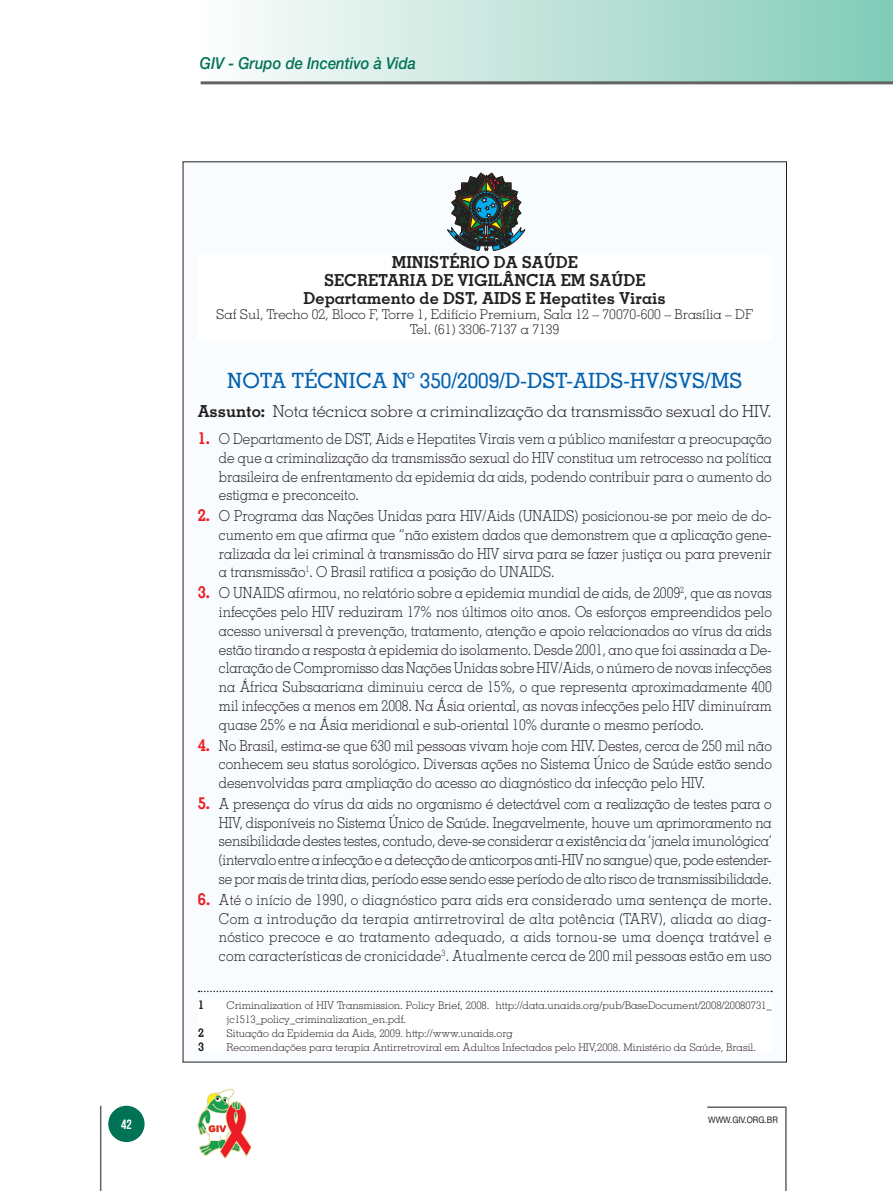
<style>
.page{position:relative;width:893px;height:1191px;background:#fff}
.page>*{position:absolute;margin:0;border:0;box-sizing:border-box;transform-origin:0 0}
._001-Título002{font:500 21px "Memphis LT Std";color:#0160ae}
._000-Texto{font:700 16.5px "Memphis LT Std";color:#231f20}
._000-Texto-2{font:300 16.5px "Memphis LT Std";color:#231f20}
.t1{font:italic 500 16.5px "Helvetica Neue LT Std";color:#007255;scale:.9 1}
._000-TextoBullet{font:300 15px/18.8px "Memphis LT Std";color:#231f20;text-align:justify;scale:.9 1}
._000-Texto-3{font:300 13.5px "Memphis LT Std";color:#231f20}
.t2{font:13.5px "Bebas Neue";color:#fff}
.Texto_de_nota_de_rod{font:700 12px "Memphis LT Std";color:#231f20}
.Texto_de_nota_de_rod-2{font:300 10.5px/13.5px "Memphis LT Std";color:#231f20}
.t3{font:9px "Helvetica Neue LT Std";color:#231f20;scale:.9 1}
.s1{font-weight:700}
.s2{font-weight:700;font-size:16.5px;color:#ee1d23}
</style>
<div class="page">
<div style="left:196px;top:0;width:697px;height:83px;background:linear-gradient(to right,#fffdfd,#82cbb8)"></div>
<hr style="left:201px;top:81px;width:692px;height:3px;background:#636366">
<div style="left:108px;top:1105px;width:37px;height:37px;background:#007255;border-radius:50%"></div>
<hr style="left:100px;top:1105px;width:1px;height:86px;background:#636366">
<svg style="left:707px;top:1106px;width:80px;height:85px"></svg>
<svg style="left:197px;top:1088px;width:55px;height:71px"></svg>
<div style="left:183px;top:162px;width:603px;height:900px;background:#f9fcfe"></div>
<div style="left:198px;top:256px;width:574px;height:85px;background:#fff"></div>
<div style="left:198px;top:999px;width:574px;height:52px;background:#fff"></div>
<svg style="left:447px;top:173px;width:78px;height:78px"></svg>
<svg style="left:198px;top:990px;width:574px;height:2px"></svg>
<p class="t1" style="left:200px;top:54px;width:242px">GIV - Grupo de Incentivo à Vida</p>
<p class="_000-Texto" style="left:392px;top:252px;width:188px">MINISTÉRIO DA SAÚDE</p>
<p class="_000-Texto" style="left:324px;top:270px;width:323px">SECRETARIA DE VIGILÂNCIA EM SAÚDE</p>
<p class="_000-Texto" style="left:304px;top:288px;width:364px">Departamento de DST, AIDS E Hepatites Virais</p>
<p class="_000-Texto-3" style="left:216px;top:306px;width:539px">Saf Sul, Trecho 02, Bloco F, Torre 1, Edifício Premium, Sala 12 – 70070-600 – Brasília – DF</p>
<p class="_000-Texto-3" style="left:410px;top:321px;width:151px">Tel. (61) 3306-7137 a 7139</p>
<p class="_001-Título002" style="left:227px;top:367px;width:517px">NOTA TÉCNICA Nº 350/2009/D-DST-AIDS-HV/SVS/MS</p>
<p class="_000-Texto-2" style="left:198px;top:401px;width:575px"><span class="s1">Assunto:</span> Nota técnica sobre a criminalização da transmissão sexual do HIV.</p>
<p class="_000-TextoBullet" style="left:219px;top:429px;width:616px;text-indent:-21px"><span class="s2">1.</span> O Departamento de DST, Aids e Hepatites Virais vem a público manifestar a preocupação de que a criminalização da transmissão sexual do HIV constitua um retrocesso na política brasileira de enfrentamento da epidemia da aids, podendo contribuir para o aumento do estigma e preconceito.</p>
<p class="_000-TextoBullet" style="left:219px;top:506px;width:616px;text-indent:-21px"><span class="s2">2.</span> O Programa das Nações Unidas para HIV/Aids (UNAIDS) posicionou-se por meio de do&shy;cumento em que afirma que “não existem dados que demonstrem que a aplicação gene&shy;ralizada da lei criminal à transmissão do HIV sirva para se fazer justiça ou para prevenir a transmissão<sup>1</sup>. O Brasil ratifica a posição do UNAIDS.</p>
<p class="_000-TextoBullet" style="left:219px;top:583px;width:616px;text-indent:-21px"><span class="s2">3.</span> O UNAIDS afirmou, no relatório sobre a epidemia mundial de aids, de 2009<sup>2</sup>, que as novas infecções pelo HIV reduziram 17% nos últimos oito anos. Os esforços empreendidos pelo acesso universal à prevenção, tratamento, atenção e apoio relacionados ao vírus da aids estão tirando a resposta à epidemia do isolamento. Desde 2001, ano que foi assinada a De&shy;claração de Compromisso das Nações Unidas sobre HIV/Aids, o número de novas infecções na África Subsaariana diminuiu cerca de 15%, o que representa aproximadamente 400 mil infecções a menos em 2008. Na Ásia oriental, as novas infecções pelo HIV diminuíram quase 25% e na Ásia meridional e sub-oriental 10% durante o mesmo período.</p>
<p class="_000-TextoBullet" style="left:219px;top:735px;width:616px;text-indent:-21px"><span class="s2">4.</span> No Brasil, estima-se que 630 mil pessoas vivam hoje com HIV. Destes, cerca de 250 mil não conhecem seu status sorológico. Diversas ações no Sistema Único de Saúde estão sendo desenvolvidas para ampliação do acesso ao diagnóstico da infecção pelo HIV.</p>
<p class="_000-TextoBullet" style="left:219px;top:794px;width:616px;text-indent:-21px"><span class="s2">5.</span> A presença do vírus da aids no organismo é detectável com a realização de testes para o HIV, disponíveis no Sistema Único de Saúde. Inegavelmente, houve um aprimoramento na sensibilidade destes testes, contudo, deve-se considerar a existência da ‘janela imunológica’ (intervalo entre a infecção e a detecção de anticorpos anti-HIV no sangue) que, pode estender&shy;se por mais de trinta dias, período esse sendo esse período de alto risco de transmissibilidade.</p>
<p class="_000-TextoBullet" style="left:219px;top:890px;width:616px;text-indent:-21px"><span class="s2">6.</span> Até o início de 1990, o diagnóstico para aids era considerado uma sentença de morte.<br>Com a introdução da terapia antirretroviral de alta potência (TARV), aliada ao diag&shy;nóstico precoce e ao tratamento adequado, a aids tornou-se uma doença tratável e com características de cronicidade<sup>3</sup>. Atualmente cerca de 200 mil pessoas estão em uso</p>
<p class="Texto_de_nota_de_rod" style="left:198px;top:997px;width:7px">1</p>
<p class="Texto_de_nota_de_rod-2" style="left:226px;top:998px;width:547px">Criminalization of HIV Transmission. Policy Brief, 2008. http://data.unaids.org/pub/BaseDocument/2008/20080731_ jc1513_policy_criminalization_en.pdf.</p>
<p class="Texto_de_nota_de_rod" style="left:198px;top:1025px;width:7px">2</p>
<p class="Texto_de_nota_de_rod-2" style="left:226px;top:1026px;width:288px">Situação da Epidemia da Aids, 2009. http://www.unaids.org</p>
<p class="Texto_de_nota_de_rod" style="left:198px;top:1039px;width:7px">3</p>
<p class="Texto_de_nota_de_rod-2" style="left:226px;top:1041px;width:531px">Recomendações para terapia Antirretroviral em Adultos Infectados pelo HIV,2008. Ministério da Saúde, Brasil.</p>
<p class="t2" style="left:121px;top:1116px;width:12px">42</p>
<p class="t3" style="left:708px;top:1114px;width:79px">WWW.GIV.ORG.BR</p>
</div>
